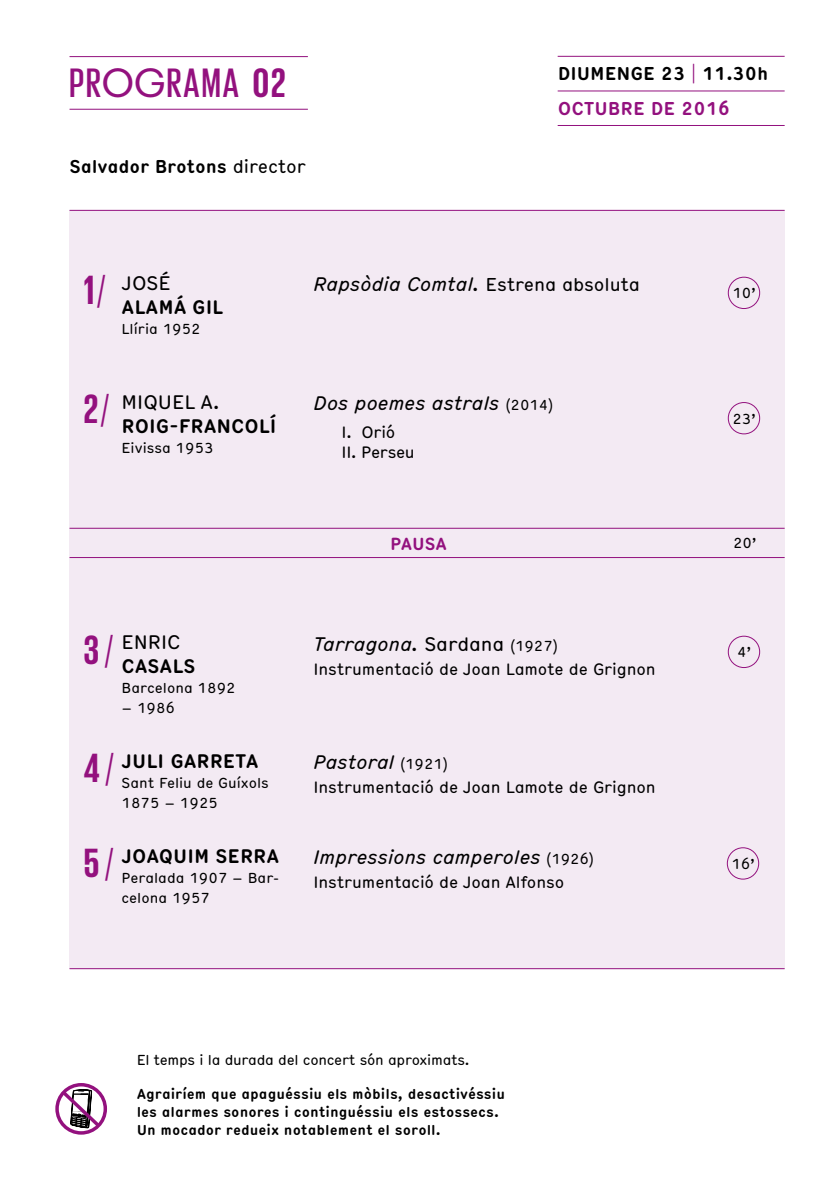
<style>
.page{position:relative;width:840px;height:1191px;background:#fff}
.page>*{position:absolute;margin:0;border:0;box-sizing:border-box;transform-origin:0 0}
.t1{font:500 42px "Giorgio Sans";letter-spacing:.05em;color:#93117e}
.t2{font:700 41.8px "Giorgio Sans";color:#93117e}
.t3{font:italic condensed 19px "Hermes";letter-spacing:-.01em;color:#000}
.t4{font:700 condensed 19px "Hermes";color:#000}
.t5{font:condensed 19px "Hermes";color:#000}
.t6{font:700 condensed 18px "Hermes";letter-spacing:-.01em;color:#000}
.t7{font:700 condensed 18px/34.6px "Hermes";color:#93117e}
.t8{font:700 condensed 17px "Hermes";color:#93117e}
.t9{font:condensed 16px/20px "Hermes";letter-spacing:-.01em;color:#000}
.t10{font:700 condensed 14px/18px "Hermes";color:#000}
.t11{font:condensed 14px/20px "Hermes";color:#000}
.t12{font:condensed 14px "Hermes";letter-spacing:-.02em;color:#000}
.s1{font-weight:700}
.s2{font-weight:400}
.s3{color:#000}
.s4{font-weight:300}
.s5{font-style:normal;font-size:18px}
.s6{font-style:normal;font-size:14px}
.s7{font-style:normal}
</style>
<div class="page">
<hr style="left:69px;top:56px;width:239px;height:1px;background:#93117e">
<hr style="left:69px;top:109px;width:239px;height:1px;background:#93117e">
<div style="left:55px;top:1083px;width:52px;height:51px;border:3px solid #93117e;border-radius:50%"></div>
<svg style="left:59px;top:1083px;width:44px;height:47px"></svg>
<div style="left:69px;top:210px;width:715px;height:758px;background:#f3eaf3"></div>
<hr style="left:69px;top:210px;width:715px;height:1px;background:#93117e">
<div style="left:727px;top:636px;width:32px;height:32px;border:1px solid #93117e;border-radius:50%"></div>
<div style="left:726px;top:847px;width:32px;height:32px;border:1px solid #93117e;border-radius:50%"></div>
<hr style="left:69px;top:528px;width:715px;height:1px;background:#93117e">
<hr style="left:69px;top:557px;width:715px;height:1px;background:#93117e">
<div style="left:727px;top:277px;width:32px;height:32px;border:1px solid #93117e;border-radius:50%"></div>
<div style="left:727px;top:402px;width:32px;height:32px;border:1px solid #93117e;border-radius:50%"></div>
<hr style="left:69px;top:968px;width:715px;height:1px;background:#93117e">
<hr style="left:557px;top:90px;width:227px;height:1px;background:#93117e">
<hr style="left:557px;top:56px;width:227px;height:1px;background:#93117e">
<hr style="left:557px;top:125px;width:227px;height:1px;background:#93117e">
<h1 class="t1" style="left:69px;top:62px;width:217px">PROGRAMA <span class="s1">02</span></h1>
<p class="t6" style="left:69px;top:152px;width:238px">Salvador Brotons <span class="s2">director</span></p>
<p class="t7" style="left:557px;top:55px;width:212px;text-indent:59px"><span class="s3">NGE 23</span> <span class="s4">|</span> <span class="s3">11.30h<br></span>OCTU BRE DE 2016</p>
<p class="t6" style="left:557px;top:60px;width:25px">DIUME</p>
<h2 class="t2" style="left:84px;top:269px;width:24px">1 <span class="s2">/</span></h2>
<h3 class="t5" style="left:121px;top:268px;width:51px">JOSÉ</h3>
<h3 class="t4" style="left:121px;top:292px;width:103px">ALAMá GI L</h3>
<p class="t11" style="left:121px;top:318px;width:81px">Llíria 1952</p>
<h2 class="t2" style="left:84px;top:388px;width:27px">2 <span class="s2">/</span></h2>
<h3 class="t5" style="left:121px;top:388px;width:99px">MIQUEL A.</h3>
<h3 class="t4" style="left:121px;top:411px;width:156px">ROIG-FRANCOLÍ</h3>
<p class="t11" style="left:121px;top:437px;width:94px">Eivissa 1953</p>
<h3 class="t3" style="left:313px;top:270px;width:328px">Rapsòdia Comtal. <span class="s5">Estrena absoluta</span></h3>
<h3 class="t3" style="left:313px;top:389px;width:241px">Dos poemes astrals <span class="s6">(2014)</span></h3>
<p class="t9" style="left:341px;top:421px;width:75px">I. Orió<br>II. Perseu</p>
<p class="t11" style="left:732px;top:282px;width:25px">10’</p>
<p class="t11" style="left:732px;top:408px;width:25px">23’</p>
<p class="t8" style="left:390px;top:530px;width:58px">PAU SA</p>
<p class="t11" style="left:732px;top:532px;width:25px">20’</p>
<h2 class="t2" style="left:84px;top:628px;width:31px">3 <span class="s2">/</span></h2>
<h3 class="t3" style="left:313px;top:629px;width:245px">Tarragona. <span class="s7">Sardana</span> <span class="s6">(1927)</span></h3>
<h3 class="t5" style="left:121px;top:628px;width:60px">ENRIC</h3>
<h3 class="t4" style="left:121px;top:652px;width:75px">CASALS</h3>
<p class="t11" style="left:121px;top:677px;width:116px">Barcelona 1892</p>
<p class="t11" style="left:121px;top:697px;width:55px">– 1986</p>
<p class="t9" style="left:313px;top:657px;width:343px">Instrumentació de Joan Lamote de Grignon</p>
<h2 class="t2" style="left:84px;top:747px;width:32px">4 <span class="s2">/</span></h2>
<h2 class="t2" style="left:84px;top:842px;width:31px">5 <span class="s2">/</span></h2>
<h3 class="t4" style="left:121px;top:746px;width:138px">JU LI GARRETA</h3>
<p class="t11" style="left:121px;top:771px;width:149px">Sant Feliu de Guíxols<br>1875 – 1925</p>
<h3 class="t4" style="left:121px;top:841px;width:64px">JOAQUIM</h3>
<h3 class="t4" style="left:215px;top:841px;width:65px">SERRA</h3>
<p class="t11" style="left:121px;top:866px;width:159px">Peralada 1907 – Bar&shy;celona 1957</p>
<h3 class="t3" style="left:313px;top:748px;width:136px">Pastoral <span class="s6">(1921)</span></h3>
<p class="t9" style="left:313px;top:776px;width:343px">Instrumentació de Joan Lamote de Grignon</p>
<h3 class="t3" style="left:313px;top:843px;width:282px">Impressions camperoles <span class="s6">(1926)</span></h3>
<p class="t9" style="left:313px;top:871px;width:252px">Instrumentació de Joan Alfonso</p>
<p class="t12" style="left:137px;top:1049px;width:334px">El temps i la durada del concert són aproximats.</p>
<p class="t10" style="left:137px;top:1083px;width:370px">Agrairíem que apaguéssiu els mòbils, desactivéssiu les alarmes sonores i continguéssiu els estossecs.<br>U n mocador redueix notablement el soroll.</p>
<p class="t11" style="left:736px;top:641px;width:15px">4’</p>
<p class="t11" style="left:731px;top:853px;width:25px">16’</p>
</div>
